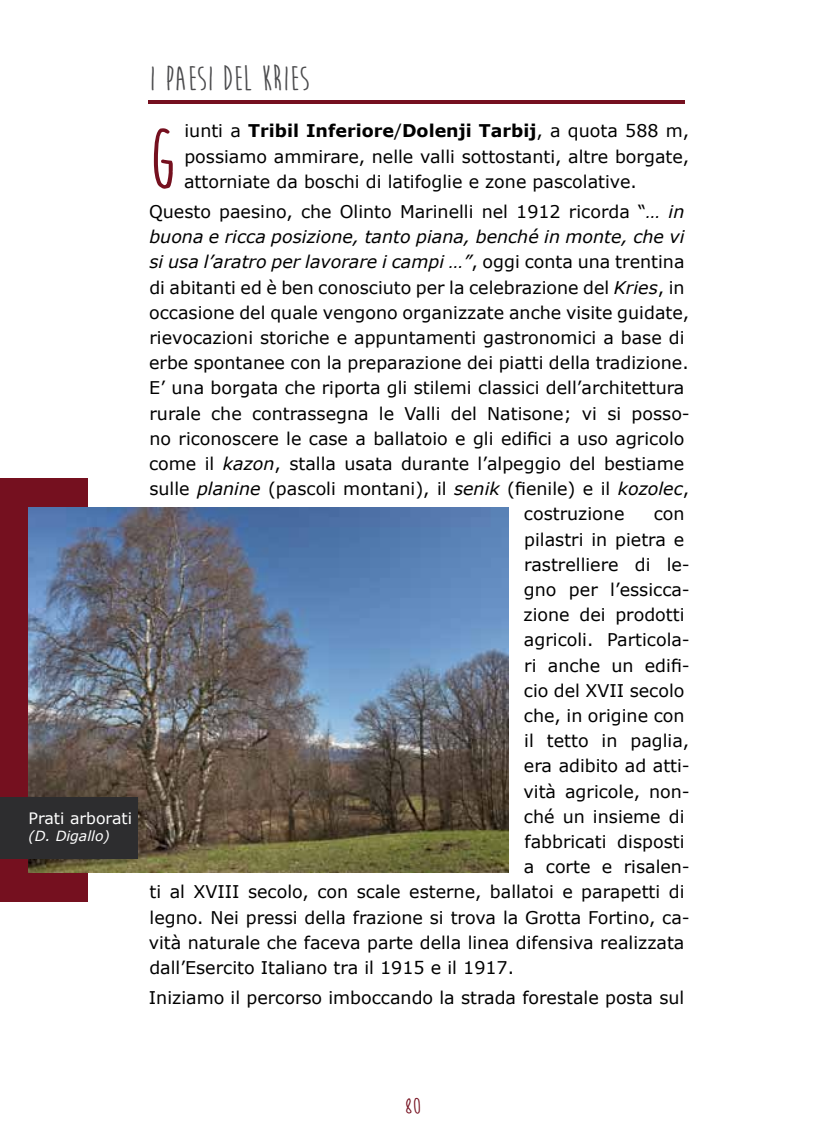
<style>
.page{position:relative;width:834px;height:1141px;background:#fff}
.page>*{position:absolute;margin:0;border:0;box-sizing:border-box;transform-origin:0 0}
.t1{font:700 91.52px "Moon Flower";color:#75101f}
.t2{font:700 35px "Moon Flower";color:#4b4b4d}
.t3{font:700 24.5px "Moon Flower";color:#75101f}
.t4{font:17.5px/25.2px "Verdana";color:#000;text-align:justify}
.t5{font:italic 17.5px "Verdana";color:#000}
.t6{font:15.75px "Verdana";color:#fff}
.t7{font:italic 14px "Verdana";color:#fff}
.s1{font-weight:700}
.s2{font-style:italic}
.s3{font-style:normal}
</style>
<div class="page">
<hr style="left:149px;top:100px;width:536px;height:4px;background:#75101f">
<div style="left:0;top:479px;width:87px;height:423px;background:#75101f"></div>
<img style="left:29px;top:508px;width:479px;height:365px">
<div style="left:0;top:797px;width:137px;height:61px;background:#2d2d2f"></div>
<p class="t6" style="left:29px;top:808px;width:105px">Prati arborati</p>
<p class="t7" style="left:29px;top:827px;width:83px">(D. Digallo)</p>
<h2 class="t2" style="left:149px;top:61px;width:162px">I PAESI DEL KRIES</h2>
<h1 class="t1" style="left:146px;top:110px;width:34px">G</h1>
<p class="t4" style="left:184px;top:119px;width:506px">iunti a <span class="s1">Tribil Inferiore</span>/<span class="s1">Dolenji Tarbij</span>, a quota 588 m, possiamo ammirare, nelle valli sottostanti, altre borgate, attorniate da boschi di latifoglie e zone pascolative.</p>
<p class="t4" style="left:149px;top:199px;width:537px">Questo paesino, che Olinto Marinelli nel 1912 ricorda “<span class="s2">… in</span></p>
<p class="t5" style="left:149px;top:226px;width:536px">buona e ricca posizione, tanto piana, benché in monte, che vi</p>
<p class="t5" style="left:149px;top:251px;width:536px">si usa l’aratro per lavorare i campi …”<span class="s3">, oggi conta una trentina</span></p>
<p class="t4" style="left:149px;top:275px;width:536px">di abitanti ed è ben conosciuto per la celebrazione del <span class="s2">Kries</span>, in</p>
<p class="t4" style="left:149px;top:300px;width:541px">occasione del quale vengono organizzate anche visite guidate,</p>
<p class="t4" style="left:149px;top:325px;width:536px">rievocazioni storiche e appuntamenti gastronomici a base di</p>
<p class="t4" style="left:149px;top:350px;width:541px">erbe spontanee con la preparazione dei piatti della tradizione.</p>
<p class="t4" style="left:149px;top:376px;width:536px">E’ una borgata che riporta gli stilemi classici dell’architettura</p>
<p class="t4" style="left:149px;top:401px;width:542px">rurale che contrassegna le Valli del Natisone; vi si posso-</p>
<p class="t4" style="left:149px;top:426px;width:536px">no riconoscere le case a ballatoio e gli edifici a uso agricolo</p>
<p class="t4" style="left:149px;top:451px;width:536px">come il <span class="s2">kazon</span>, stalla usata durante l’alpeggio del bestiame</p>
<p class="t4" style="left:149px;top:476px;width:541px">sulle <span class="s2">planine</span> (pascoli montani), il <span class="s2">senik</span> (fienile) e il <span class="s2">kozolec</span>,</p>
<p class="t4" style="left:524px;top:502px;width:102px">costruzione</p>
<p class="t4" style="left:653px;top:502px;width:32px">con</p>
<p class="t4" style="left:524px;top:527px;width:161px">pilastri in pietra e</p>
<p class="t4" style="left:524px;top:552px;width:167px">rastrelliere di le-</p>
<p class="t4" style="left:524px;top:577px;width:167px">gno per l’essicca-</p>
<p class="t4" style="left:523px;top:602px;width:162px">zione dei prodotti</p>
<p class="t4" style="left:524px;top:628px;width:167px">agricoli. Particola-</p>
<p class="t4" style="left:524px;top:653px;width:167px">ri anche un edifi-</p>
<p class="t4" style="left:524px;top:678px;width:162px">cio del XVII secolo</p>
<p class="t4" style="left:524px;top:703px;width:162px">che, in origine con</p>
<p class="t4" style="left:524px;top:728px;width:166px">il tetto in paglia,</p>
<p class="t4" style="left:524px;top:754px;width:167px">era adibito ad atti-</p>
<p class="t4" style="left:523px;top:779px;width:168px">vità agricole, non-</p>
<p class="t4" style="left:524px;top:804px;width:162px">ché un insieme di</p>
<p class="t4" style="left:524px;top:829px;width:161px">fabbricati disposti</p>
<p class="t4" style="left:524px;top:854px;width:167px">a corte e risalen-</p>
<p class="t4" style="left:149px;top:880px;width:536px">ti al XVIII secolo, con scale esterne, ballatoi e parapetti di</p>
<p class="t4" style="left:150px;top:905px;width:541px">legno. Nei pressi della frazione si trova la Grotta Fortino, ca-</p>
<p class="t4" style="left:149px;top:930px;width:537px">vità naturale che faceva parte della linea difensiva realizzata</p>
<p class="t4" style="left:149px;top:955px;width:366px">dall’Esercito Italiano tra il 1915 e il 1917.</p>
<p class="t4" style="left:149px;top:985px;width:537px">Iniziamo il percorso imboccando la strada forestale posta sul</p>
<h3 class="t3" style="left:404px;top:1093px;width:18px">80</h3>
</div>
